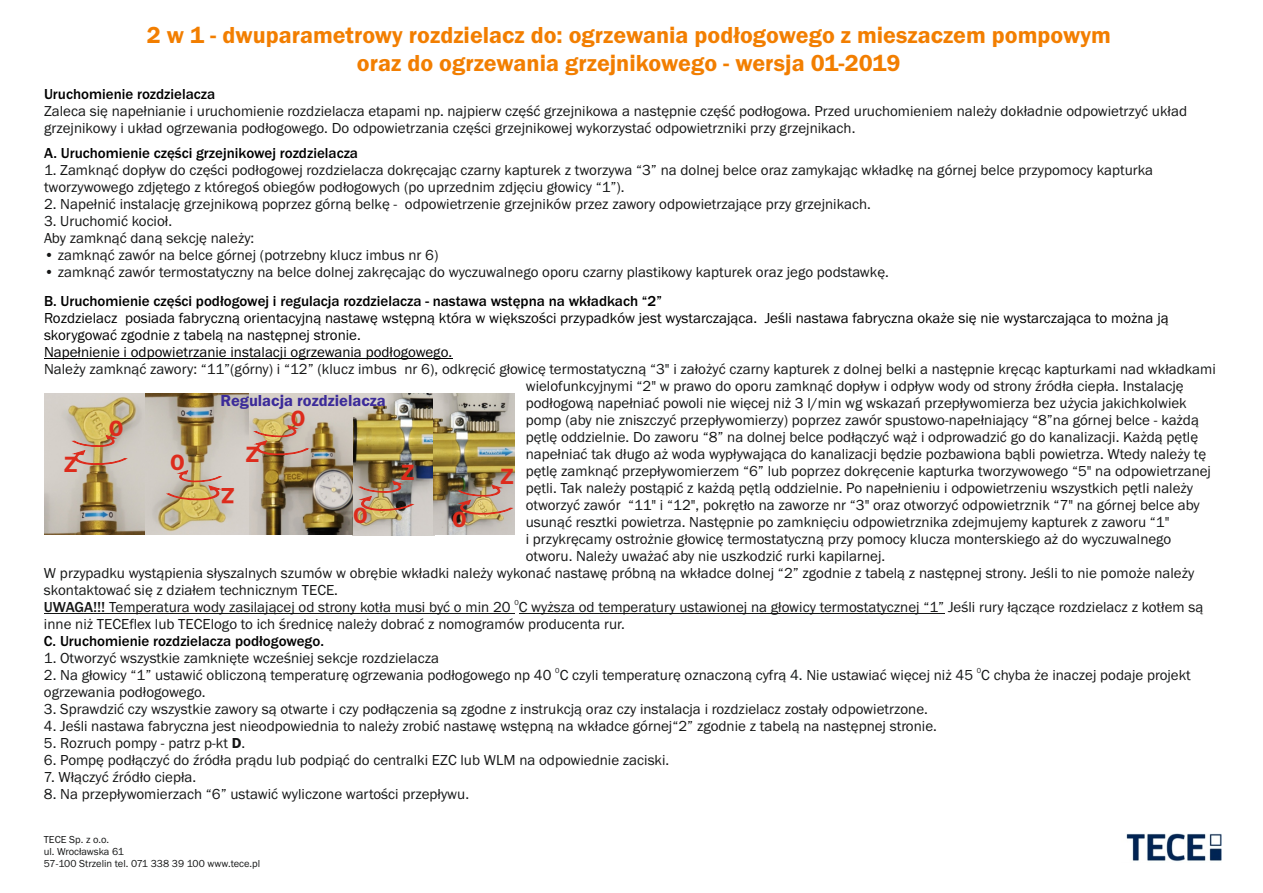
<style>
.page{position:relative;width:1263px;height:893px;background:#fff}
.page>*{position:absolute;margin:0;border:0;box-sizing:border-box;transform-origin:0 0}
.t1{font:600 24px/27.2px "Franklin Gothic";color:#f27e00;text-align:center}
.t2{font:600 22.95px "Franklin Gothic";color:#dd2b1c}
.t3{font:600 16.5px "Franklin Gothic";color:#3c2b99}
.t4{font:15px/17px "Franklin Gothic";color:#151616}
.t5{font:15px/17px "Franklin Gothic";color:#000}
.t6{font:500 15px "Franklin Gothic";color:#000}
.t7{font:10.5px/11.9px "Franklin Gothic";color:#151616}
.t8{font:7.5px "Franklin Gothic";color:#151616}
.s1{font-weight:500}
.s2{font-weight:600}
</style>
<div class="page">
<hr style="left:44px;top:358px;width:408px;height:1px;background:#000">
<hr style="left:44px;top:613px;width:62px;height:1px;background:#151616">
<hr style="left:106px;top:613px;width:408px;height:1px;background:#151616">
<hr style="left:519px;top:613px;width:425px;height:1px;background:#151616">
<img style="left:44px;top:393px;width:101px;height:141px">
<svg style="left:69px;top:434px;width:60px;height:31px;background:#caaa91"></svg>
<img style="left:145px;top:393px;width:370px;height:142px">
<svg style="left:356px;top:480px;width:60px;height:31px;background:#a4856f"></svg>
<svg style="left:251px;top:424px;width:60px;height:32px;background:#c39f7e"></svg>
<svg style="left:455px;top:483px;width:60px;height:32px;background:#b19278"></svg>
<img style="left:1126px;top:834px;width:95px;height:28px">
<svg style="left:164px;top:454px;width:61px;height:47px;background:#c7ae92"></svg>
<h1 class="t1" style="left:147px;top:24px;width:965px">2 w 1 - dwuparametrowy rozdzielacz do: ogrzewania podłogowego z mieszaczem pompowym oraz do ogrzewania grzejnikowego - wersja 01-2019</h1>
<p class="t6" style="left:44px;top:88px;width:173px">Uruchomienie rozdzielacza</p>
<p class="t4" style="left:44px;top:103px;width:1144px">Zaleca się napełnianie i uruchomienie rozdzielacza etapami np. najpierw część grzejnikowa a następnie część podłogowa. Przed uruchomieniem należy dokładnie odpowietrzyć układ grzejnikowy i układ ogrzewania podłogowego. Do odpowietrzania części grzejnikowej wykorzystać odpowietrzniki przy grzejnikach.</p>
<p class="t6" style="left:44px;top:148px;width:316px">A. Uruchomienie części grzejnikowej rozdzielacza</p>
<p class="t4" style="left:44px;top:163px;width:1110px">1. Zamknąć dopływ do części podłogowej rozdzielacza dokręcając czarny kapturek z tworzywa “3” na dolnej belce oraz zamykając wkładkę na górnej belce przypomocy kapturka tworzywowego zdjętego z któregoś obiegów podłogowych (po uprzednim zdjęciu głowicy “1”).</p>
<p class="t4" style="left:44px;top:197px;width:828px">2. Napełnić instalację grzejnikową poprzez górną belkę - odpowietrzenie grzejników przez zawory odpowietrzające przy grzejnikach.</p>
<p class="t4" style="left:44px;top:214px;width:212px">3. Uruchomić kocioł.<br>Aby zamknąć daną sekcję należy:</p>
<p class="t4" style="left:44px;top:248px;width:396px">• zamknąć zawór na belce górnej (potrzebny klucz imbus nr 6)</p>
<p class="t4" style="left:44px;top:265px;width:846px">• zamknąć zawór termostatyczny na belce dolnej zakręcając do wyczuwalnego oporu czarny plastikowy kapturek oraz jego podstawkę.</p>
<p class="t6" style="left:44px;top:295px;width:619px">B. Uruchomienie części podłogowej i regulacja rozdzielacza - nastawa wstępna na wkładkach “2”</p>
<p class="t5" style="left:44px;top:311px;width:1126px">Rozdzielacz posiada fabryczną orientacyjną nastawę wstępną która w większości przypadków jest wystarczająca. Jeśli nastawa fabryczna okaże się nie wystarczająca to można ją skorygować zgodnie z tabelą na następnej stronie.<br>Napełnienie i odpowietrzanie instalacji ogrzewania podłogowego.</p>
<p class="t4" style="left:44px;top:362px;width:1173px">Należy zamknąć zawory: “11”(górny) i “12” (klucz imbus nr 6), odkręcić głowicę termostatyczną “3" i założyć czarny kapturek z dolnej belki a następnie kręcąc kapturkami nad wkładkami</p>
<p class="t4" style="left:526px;top:379px;width:659px">wielofunkcyjnymi “2" w prawo do oporu zamknąć dopływ i odpływ wody od strony źródła ciepła. Instalację</p>
<p class="t4" style="left:526px;top:396px;width:663px">podłogową napełniać powoli nie więcej niż 3 l/min wg wskazań przepływomierza bez użycia jakichkolwiek</p>
<p class="t4" style="left:526px;top:413px;width:675px">pomp (aby nie zniszczyć przepływomierzy) poprzez zawór spustowo-napełniający “8”na górnej belce - każdą</p>
<p class="t4" style="left:526px;top:430px;width:674px">pętlę oddzielnie. Do zaworu “8” na dolnej belce podłączyć wąż i odprowadzić go do kanalizacji. Każdą pętlę</p>
<p class="t4" style="left:526px;top:447px;width:682px">napełniać tak długo aż woda wypływająca do kanalizacji będzie pozbawiona bąbli powietrza. Wtedy należy tę</p>
<p class="t4" style="left:526px;top:464px;width:687px">pętlę zamknąć przepływomierzem “6” lub poprzez dokręcenie kapturka tworzywowego “5" na odpowietrzanej</p>
<p class="t4" style="left:526px;top:481px;width:669px">pętli. Tak należy postąpić z każdą pętlą oddzielnie. Po napełnieniu i odpowietrzeniu wszystkich pętli należy</p>
<p class="t4" style="left:526px;top:498px;width:676px">otworzyć zawór “11" i “12", pokrętło na zaworze nr “3" oraz otworzyć odpowietrznik “7" na górnej belce aby</p>
<p class="t4" style="left:526px;top:515px;width:645px">usunąć resztki powietrza. Następnie po zamknięciu odpowietrznika zdejmujemy kapturek z zaworu “1"</p>
<p class="t4" style="left:526px;top:532px;width:647px">i przykręcamy ostrożnie głowicę termostatyczną przy pomocy klucza monterskiego aż do wyczuwalnego</p>
<p class="t4" style="left:526px;top:549px;width:361px">otworu. Należy uważać aby nie uszkodzić rurki kapilarnej.</p>
<p class="t4" style="left:44px;top:566px;width:1152px">W przypadku wystąpienia słyszalnych szumów w obrębie wkładki należy wykonać nastawę próbną na wkładce dolnej “2” zgodnie z tabelą z następnej strony. Jeśli to nie pomoże należy</p>
<p class="t4" style="left:44px;top:583px;width:295px">skontaktować się z działem technicznym TECE.</p>
<p class="t8" style="left:514px;top:599px;width:6px">0</p>
<p class="t4" style="left:44px;top:600px;width:1161px"><span class="s1">UWAGA!!!</span> Temperatura wody zasilającej od strony kotła musi być o min 20 C wyższa od temperatury ustawionej na głowicy termostatycznej “1” Jeśli rury łączące rozdzielacz z kotłem są inne niż TECEflex lub TECElogo to ich średnicę należy dobrać z nomogramów producenta rur.</p>
<p class="t6" style="left:44px;top:636px;width:281px">C. Uruchomienie rozdzielacza podłogowego.</p>
<p class="t4" style="left:44px;top:651px;width:396px">1. Otworzyć wszystkie zamknięte wcześniej sekcje rozdzielacza</p>
<p class="t8" style="left:555px;top:667px;width:6px">0</p>
<p class="t8" style="left:977px;top:667px;width:6px">0</p>
<p class="t4" style="left:44px;top:668px;width:1148px">2. Na głowicy “1” ustawić obliczoną temperaturę ogrzewania podłogowego np 40 C czyli temperaturę oznaczoną cyfrą 4. Nie ustawiać więcej niż 45 C chyba że inaczej podaje projekt ogrzewania podłogowego.</p>
<p class="t4" style="left:44px;top:702px;width:885px">3. Sprawdzić czy wszystkie zawory są otwarte i czy podłączenia są zgodne z instrukcją oraz czy instalacja i rozdzielacz zostały odpowietrzone.</p>
<p class="t4" style="left:44px;top:719px;width:894px">4. Jeśli nastawa fabryczna jest nieodpowiednia to należy zrobić nastawę wstępną na wkładce górnej“2” zgodnie z tabelą na następnej stronie.</p>
<p class="t4" style="left:44px;top:736px;width:203px">5. Rozruch pompy - patrz p-kt <span class="s2">D</span>.</p>
<p class="t4" style="left:44px;top:753px;width:627px">6. Pompę podłączyć do źródła prądu lub podpiąć do centralki EZC lub WLM na odpowiednie zaciski.</p>
<p class="t4" style="left:44px;top:770px;width:154px">7. Włączyć źródło ciepła.</p>
<p class="t4" style="left:44px;top:787px;width:427px">8. Na przepływomierzach “6” ustawić wyliczone wartości przepływu.</p>
<p class="t3" style="left:220px;top:394px;width:167px">Regulacja rozdzielacza</p>
<h2 class="t2" style="left:291px;top:410px;width:16px">O</h2>
<h2 class="t2" style="left:109px;top:419px;width:16px">O</h2>
<h2 class="t2" style="left:246px;top:446px;width:15px">Z</h2>
<h2 class="t2" style="left:64px;top:456px;width:15px">Z</h2>
<h2 class="t2" style="left:401px;top:464px;width:15px">Z</h2>
<h2 class="t2" style="left:500px;top:468px;width:15px">Z</h2>
<h2 class="t2" style="left:234px;top:504px;width:15px;rotate:-180deg">Z</h2>
<h2 class="t2" style="left:353px;top:507px;width:16px">O</h2>
<h2 class="t2" style="left:452px;top:511px;width:16px">O</h2>
<p class="t7" style="left:44px;top:835px;width:218px">TECE Sp. z o.o.<br>ul. Wrocławska 61<br>57-100 Strzelin tel. 071 338 39 100 www.tece.pl</p>
</div>
